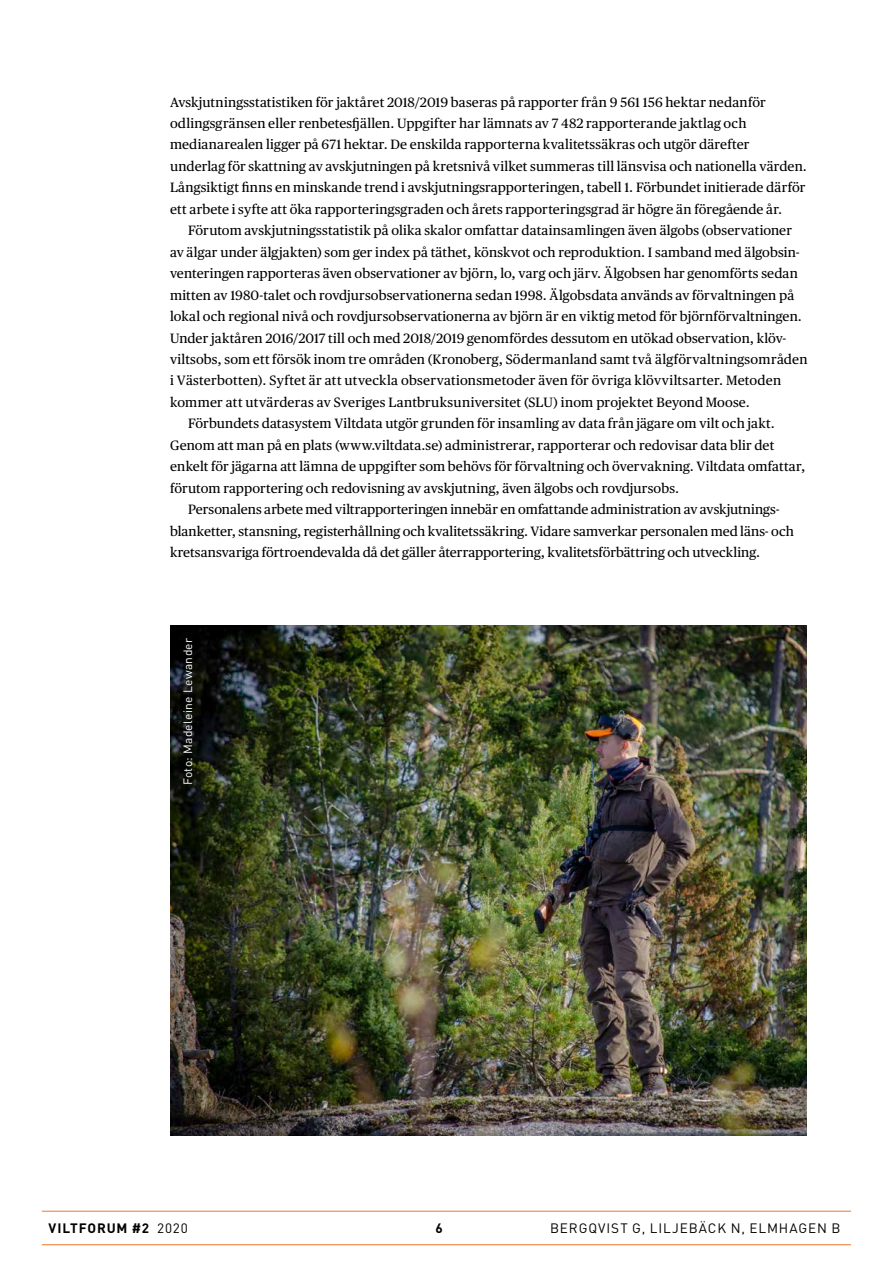
<style>
.page{position:relative;width:893px;height:1263px;background:#fff}
.page>*{position:absolute;margin:0;border:0;box-sizing:border-box;transform-origin:0 0}
.t1{font:13.5px/21.5px "Publico Text Sv";letter-spacing:.01em;color:#000}
.t2{font:13.5px "DINOT";letter-spacing:.065em;color:#000}
.t3{font:700 13.5px "DINOT";letter-spacing:.06em;color:#000}
.t4{font:12px "DINOT";letter-spacing:.025em;color:#fff}
.s1{font-weight:400}
</style>
<div class="page">
<hr style="left:42px;top:1244px;width:809px;height:1px;background:#ea782f">
<hr style="left:42px;top:1211px;width:809px;height:1px;background:#ea782f">
<img style="left:170px;top:625px;width:636px;height:510px">
<p class="t1" style="left:170px;top:90px;width:638px">Avskjutningsstatistiken för jaktåret 2018/2019 baseras på rapporter från 9 561 156 hektar nedanför odlingsgränsen eller renbetesfjällen. Uppgifter har lämnats av 7 482 rapporterande jaktlag och medianarealen ligger på 671 hektar. De enskilda rapporterna kvalitetssäkras och utgör därefter underlag för skattning av avskjutningen på kretsnivå vilket summeras till länsvisa och nationella värden.<br>Långsiktigt finns en minskande trend i avskjutningsrapporteringen, tabell 1. Förbundet initierade därför ett arbete i syfte att öka rapporteringsgraden och årets rapporteringsgrad är högre än föregående år.</p>
<p class="t1" style="left:188px;top:219px;width:605px">Förutom avskjutningsstatistik på olika skalor omfattar datainsamlingen även älgobs (observationer</p>
<p class="t1" style="left:170px;top:240px;width:631px">av älgar under älgjakten) som ger index på täthet, könskvot och reproduktion. I samband med älgobsin-</p>
<p class="t1" style="left:170px;top:262px;width:629px">venteringen rapporteras även observationer av björn, lo, varg och järv. Älgobsen har genomförts sedan</p>
<p class="t1" style="left:170px;top:283px;width:626px">mitten av 1980-talet och rovdjursobservationerna sedan 1998. Älgobsdata används av förvaltningen på</p>
<p class="t1" style="left:170px;top:305px;width:633px">lokal och regional nivå och rovdjursobservationerna av björn är en viktig metod för björnförvaltningen.</p>
<p class="t1" style="left:170px;top:326px;width:618px">Under jaktåren 2016/2017 till och med 2018/2019 genomfördes dessutom en utökad observation, klöv-</p>
<p class="t1" style="left:170px;top:348px;width:639px">viltsobs, som ett försök inom tre områden (Kronoberg, Södermanland samt två älgförvaltningsområden</p>
<p class="t1" style="left:170px;top:369px;width:613px">i Västerbotten). Syftet är att utveckla observationsmetoder även för övriga klövviltsarter. Metoden</p>
<p class="t1" style="left:170px;top:391px;width:581px">kommer att utvärderas av Sveriges Lantbruksuniversitet (SLU) inom projektet Beyond Moose.</p>
<p class="t1" style="left:188px;top:412px;width:588px">Förbundets datasystem Viltdata utgör grunden för insamling av data från jägare om vilt och jakt.</p>
<p class="t1" style="left:170px;top:433px;width:606px">Genom att man på en plats (www.viltdata.se) administrerar, rapporterar och redovisar data blir det</p>
<p class="t1" style="left:170px;top:455px;width:637px">enkelt för jägarna att lämna de uppgifter som behövs för förvaltning och övervakning. Viltdata omfattar,</p>
<p class="t1" style="left:170px;top:476px;width:510px">förutom rapportering och redovisning av avskjutning, även älgobs och rovdjursobs.</p>
<p class="t1" style="left:188px;top:498px;width:593px">Personalens arbete med viltrapporteringen innebär en omfattande administration av avskjutnings-</p>
<p class="t1" style="left:170px;top:519px;width:625px">blanketter, stansning, registerhållning och kvalitetssäkring. Vidare samverkar personalen med läns- och</p>
<p class="t1" style="left:170px;top:541px;width:591px">kretsansvariga förtroendevalda då det gäller återrapportering, kvalitetsförbättring och utveckling.</p>
<p class="t4" style="left:180px;top:785px;width:149px;rotate:-90deg">Foto: Madeleine Lewander</p>
<p class="t3" style="left:49px;top:1219px;width:141px">VILTFORUM #2 <span class="s1">2020</span></p>
<p class="t3" style="left:435px;top:1219px;width:9px">6</p>
<p class="t2" style="left:550px;top:1220px;width:292px">BERGQVIST G, LILJEBÄCK N, ELMHAGEN B</p>
</div>
